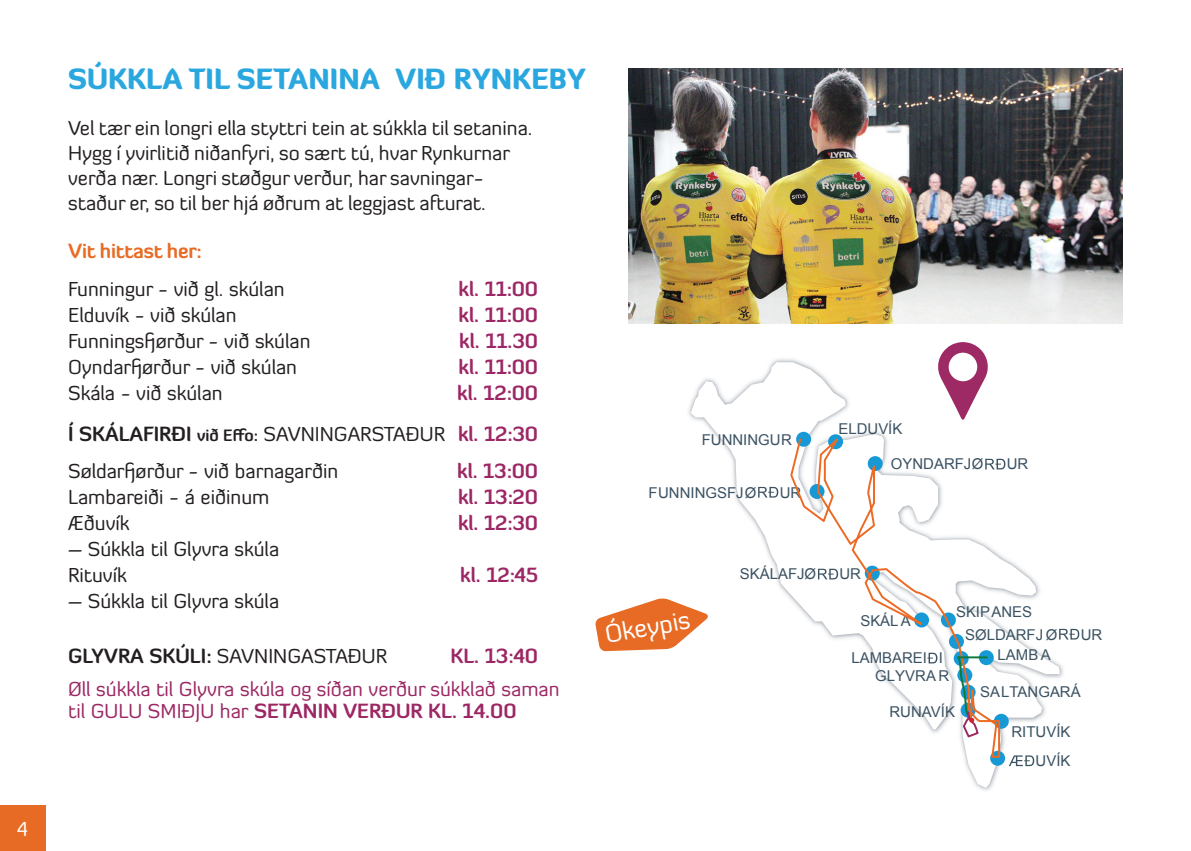
<style>
.page{position:relative;width:1191px;height:851px;background:#fff}
.page>*{position:absolute;margin:0;border:0;box-sizing:border-box;transform-origin:0 0}
.t1{font:900 28px "Diavlo";color:#2ba7df}
.t2{font:25.2px "Diavlo";color:#fff}
.Body{font:20px "Diavlo";color:#231f20}
.Breyð{font:20px/25px "Diavlo";color:#231f20}
.Body-2{font:20px/21.6px "Diavlo";color:#9c2764}
.Body-3{font:700 20px "Diavlo";color:#9c2764}
.Breyð-2{font:700 20px "Diavlo";letter-spacing:-.01em;color:#e76b24}
.t3{font:20px "Diavlo";color:#fff}
.t4{font:15px/22.2px "Arial";color:#3b5262}
.s1{font-weight:700}
.s2{font-weight:700;font-size:16px}
.s3{font-weight:700;color:#9c2764}
</style>
<div class="page">
<div style="left:0;top:805px;width:45px;height:45px;background:#e76b24"></div>
<img style="left:628px;top:68px;width:495px;height:255px">
<svg style="left:690px;top:362px;width:369px;height:425px"></svg>
<div style="left:990px;top:750px;width:15px;height:15px;background:#1799d5;border-radius:50%"></div>
<div style="left:993px;top:713px;width:15px;height:15px;background:#1799d5;border-radius:50%"></div>
<svg style="left:1001px;top:458px;width:4px;height:11px"></svg>
<svg style="left:758px;top:487px;width:20px;height:10px"></svg>
<svg style="left:1008px;top:755px;width:26px;height:11px"></svg>
<svg style="left:1059px;top:628px;width:20px;height:11px"></svg>
<svg style="left:935px;top:342px;width:51px;height:79px"></svg>
<svg style="left:789px;top:428px;width:212px;height:330px"></svg>
<svg style="left:956px;top:655px;width:32px;height:83px"></svg>
<svg style="left:595px;top:598px;width:113px;height:53px"></svg>
<p class="t3" style="left:17px;top:816px;width:12px">4</p>
<p class="t1" style="left:68px;top:61px;width:519px">SÚKKLA TIL SETANINA VIÐ RYNKEBY</p>
<p class="Breyð" style="left:68px;top:115px;width:466px">Vel tær ein longri ella styttri tein at súkkla til setanina.<br>Hygg í yvirlitið niðanfyri, so sært tú, hvar Rynkurnar</p>
<p class="Breyð" style="left:68px;top:165px;width:419px">verða nær. Longri støðgur verður, har savningar&shy;staður er, so til ber hjá øðrum at leggjast afturat.</p>
<p class="Breyð-2" style="left:68px;top:238px;width:135px">Vit hittast her:</p>
<p class="Body" style="left:68px;top:276px;width:218px">Funningur - við gl. skúlan</p>
<p class="Body-3" style="left:458px;top:275px;width:81px">kl. 11:00</p>
<p class="Body" style="left:68px;top:302px;width:170px">Elduvík - við skúlan</p>
<p class="Body-3" style="left:458px;top:301px;width:81px">kl. 11:00</p>
<p class="Body" style="left:68px;top:328px;width:244px">Funningsfjørður - við skúlan</p>
<p class="Body-3" style="left:459px;top:327px;width:80px">kl. 11.30</p>
<p class="Body" style="left:68px;top:354px;width:230px">Oyndarfjørður - við skúlan</p>
<p class="Body-3" style="left:458px;top:353px;width:81px">kl. 11:00</p>
<p class="Body" style="left:68px;top:380px;width:156px">Skála - við skúlan</p>
<p class="Body-3" style="left:457px;top:379px;width:82px">kl. 12:00</p>
<p class="Body" style="left:68px;top:421px;width:472px"><span class="s1">Í SKÁLAFIRÐI</span> <span class="s2">við Effo:</span> SAVNINGARSTAÐUR <span class="s3">kl. 12:30</span></p>
<p class="Body" style="left:68px;top:459px;width:272px">Søldarfjørður - við barnagarðin</p>
<p class="Body-3" style="left:457px;top:458px;width:83px">kl. 13:00</p>
<p class="Body" style="left:68px;top:485px;width:203px">Lambareiði - á eiðinum</p>
<p class="Body-3" style="left:458px;top:484px;width:82px">kl. 13:20</p>
<p class="Body" style="left:68px;top:511px;width:63px">Æðuvík</p>
<p class="Body-3" style="left:458px;top:510px;width:82px">kl. 12:30</p>
<p class="Body" style="left:68px;top:537px;width:213px">– Súkkla til Glyvra skúla</p>
<p class="Body" style="left:68px;top:563px;width:60px">Rituvík</p>
<p class="Body-3" style="left:460px;top:562px;width:79px">kl. 12:45</p>
<p class="Body" style="left:68px;top:589px;width:213px">– Súkkla til Glyvra skúla</p>
<p class="Body" style="left:68px;top:643px;width:320px"><span class="s1">GLYVRA SKÚLI:</span> SAVNINGASTAÐUR</p>
<p class="Body-3" style="left:450px;top:643px;width:89px">KL. 13:40</p>
<p class="Body-2" style="left:68px;top:677px;width:493px">Øll súkkla til Glyvra skúla og síðan verður súkklað saman til GULU SMIÐJU har <span class="s1">SETANIN VERÐUR KL. 14.00</span></p>
<p class="t4" style="left:702px;top:428px;width:92px">FUNNINGUR</p>
<p class="t4" style="left:648px;top:481px;width:109px">FUNNINGSFJØ</p>
<p class="t4" style="left:779px;top:481px;width:23px">UR</p>
<p class="t4" style="left:838px;top:417px;width:65px">ELDUVÍK</p>
<p class="t4" style="left:891px;top:453px;width:94px">OYNDARFJØ</p>
<p class="t4" style="left:1006px;top:453px;width:23px">UR</p>
<p class="t2" style="left:602px;top:618px;width:88px;rotate:-10deg">Ókeypis</p>
<p class="t4" style="left:740px;top:563px;width:78px">SKÁLAFJØ</p>
<p class="t4" style="left:839px;top:563px;width:23px">UR</p>
<p class="t4" style="left:860px;top:609px;width:52px">SKÁL A</p>
<p class="t4" style="left:851px;top:647px;width:93px">LAMBAREI I</p>
<p class="t4" style="left:965px;top:601px;width:94px;text-indent:-9px">SKIPANES<br>SØLDARFJ Ø</p>
<p class="t4" style="left:997px;top:643px;width:54px">LAMB A</p>
<p class="t4" style="left:875px;top:665px;width:75px">GLYVRA R</p>
<p class="t4" style="left:1080px;top:623px;width:23px">UR</p>
<p class="t4" style="left:889px;top:700px;width:67px">RUNAVÍK</p>
<p class="t4" style="left:980px;top:681px;width:102px">SALTANGARÁ</p>
<p class="t4" style="left:1011px;top:721px;width:60px">RITUVÍK</p>
<p class="t4" style="left:1035px;top:749px;width:36px">UVÍK</p>
</div>
